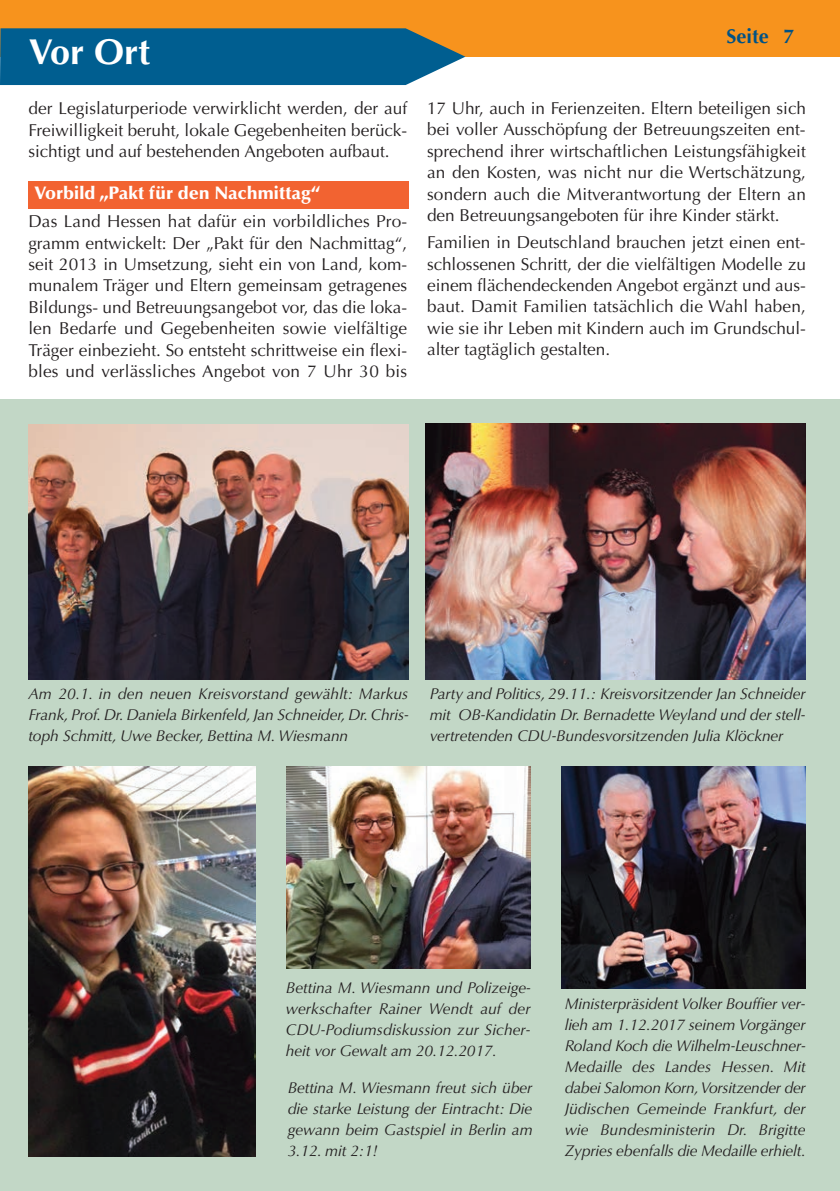
<style>
.page{position:relative;width:840px;height:1191px;background:#fff}
.page>*{position:absolute;margin:0;border:0;box-sizing:border-box;transform-origin:0 0}
.t1{font:700 36px "Optima LT";color:#fff}
.t2{font:700 20px "Optima LT";color:#005285}
.t3{font:900 18px "Optima LT";letter-spacing:.005em;color:#fff}
.t4{font:17.2px/21.4px "Optima LT";color:#231f20;text-align:justify}
.t5{font:italic 15.6px/21px "Optima LT";letter-spacing:-.01em;color:#231f20;text-align:justify}
</style>
<div class="page">
<div style="left:0;top:400px;width:839px;height:791px;background:#c2d7c6"></div>
<div style="left:0;top:0;width:839px;height:57px;background:#f7931d"></div>
<img style="left:286px;top:767px;width:244px;height:202px">
<img style="left:28px;top:767px;width:227px;height:390px">
<img style="left:425px;top:423px;width:380px;height:256px">
<img style="left:561px;top:767px;width:244px;height:222px">
<svg style="left:0;top:28px;width:465px;height:57px;background:#11648f"></svg>
<div style="left:28px;top:181px;width:380px;height:28px;background:#f26331"></div>
<img style="left:28px;top:424px;width:380px;height:255px">
<h1 class="t1" style="left:29px;top:38px;width:123px">Vor Ort</h1>
<p class="t4" style="left:28px;top:99px;width:380px">der Legislaturperiode verwirklicht werden, der auf Freiwilligkeit beruht, lokale Gegebenheiten berück&shy;sichtigt und auf bestehenden Angeboten aufbaut.</p>
<p class="t3" style="left:34px;top:186px;width:287px">Vorbild „Pakt für den Nachmittag“</p>
<p class="t4" style="left:28px;top:212px;width:380px">Das Land Hessen hat dafür ein vorbildliches Pro&shy;gramm entwickelt: Der „Pakt für den Nachmittag“, seit 2013 in Umsetzung, sieht ein von Land, kom&shy;munalem Träger und Eltern gemeinsam getragenes Bildungs- und Betreuungsangebot vor, das die loka&shy;len Bedarfe und Gegebenheiten sowie vielfältige Träger einbezieht. So entsteht schrittweise ein flexi&shy;bles und verlässliches Angebot von 7 Uhr 30 bis</p>
<p class="t2" style="left:726px;top:28px;width:70px">Seite 7</p>
<p class="t4" style="left:427px;top:99px;width:380px">17 Uhr, auch in Ferienzeiten. Eltern beteiligen sich bei voller Ausschöpfung der Betreuungszeiten ent&shy;sprechend ihrer wirtschaftlichen Leistungsfähigkeit an den Kosten, was nicht nur die Wertschätzung, sondern auch die Mitverantwortung der Eltern an den Betreuungsangeboten für ihre Kinder stärkt.</p>
<p class="t4" style="left:427px;top:233px;width:380px">Familien in Deutschland brauchen jetzt einen ent&shy;schlossenen Schritt, der die vielfältigen Modelle zu einem flächendeckenden Angebot ergänzt und aus&shy;baut. Damit Familien tatsächlich die Wahl haben, wie sie ihr Leben mit Kindern auch im Grundschul&shy;alter tagtäglich gestalten.</p>
<p class="t5" style="left:28px;top:685px;width:381px">Am 20.1. in den neuen Kreisvorstand gewählt: Markus Frank, Prof. Dr. Daniela Birkenfeld, Jan Schneider, Dr. Chris&shy;toph Schmitt, Uwe Becker, Bettina M. Wiesmann</p>
<p class="t5" style="left:429px;top:685px;width:377px">Party and Politics, 29.11.: Kreisvorsitzender Jan Schneider mit OB-Kandidatin Dr. Bernadette Weyland und der stell&shy;vertretenden CDU-Bundesvorsitzenden Julia Klöckner</p>
<p class="t5" style="left:286px;top:979px;width:246px">Bettina M. Wiesmann und Polizeige&shy;werkschafter Rainer Wendt auf der CDU-Podiumsdiskussion zur Sicher&shy;heit vor Gewalt am 20.12.2017.</p>
<p class="t5" style="left:287px;top:1078px;width:246px">Bettina M. Wiesmann freut sich über die starke Leistung der Eintracht: Die gewann beim Gastspiel in Berlin am 3.12. mit 2:1!</p>
<p class="t5" style="left:564px;top:994px;width:242px">Ministerpräsident Volker Bouffier ver&shy;lieh am 1.12.2017 seinem Vorgänger Roland Koch die Wilhelm-Leuschner-Medaille des Landes Hessen. Mit dabei Salomon Korn, Vorsitzender der Jüdischen Gemeinde Frankfurt, der wie Bundesministerin Dr. Brigitte Zypries ebenfalls die Medaille erhielt.</p>
</div>
